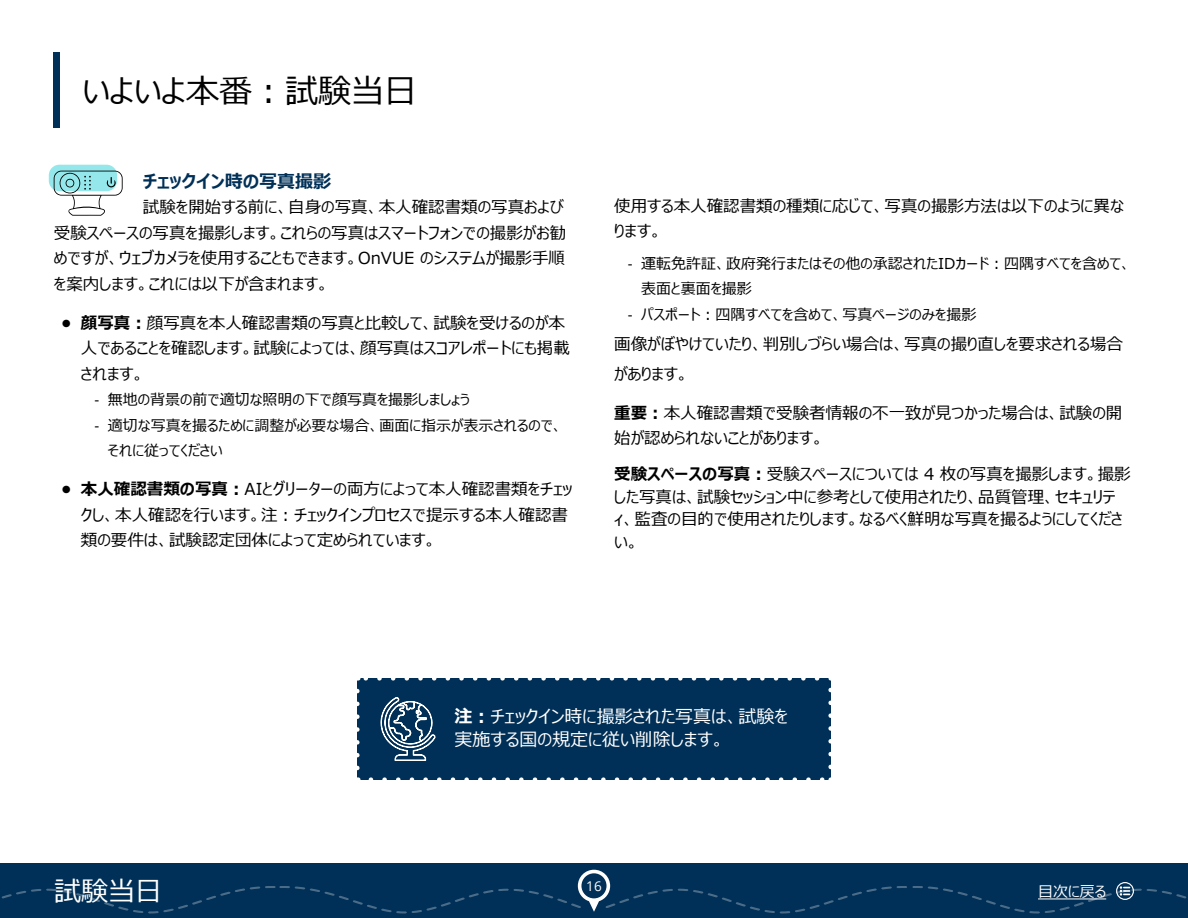
<style>
.page{position:relative;width:1188px;height:918px;background:#fff}
.page>*{position:absolute;margin:0;border:0;box-sizing:border-box;transform-origin:0 0}
.t1{font:33px "Meiryo UI";color:#000}
.t2{font:27px "Meiryo UI";color:#fff}
.t3{font:18px/22.5px "Meiryo UI";color:#fff}
.t4{font:700 18px "Meiryo UI";color:#003057}
.t5{font:16.5px/25.5px "Meiryo UI";color:#000}
.t6{font:15px/25.5px "Meiryo UI";color:#000}
.t7{font:15px "Meiryo UI";color:#fff}
.t8{font:13.5px "Open Sans";color:#fff}
.s1{font-weight:700}
.s2{font-family:"Open Sans"}
.s3{font-weight:700;font-style:italic}
</style>
<div class="page">
<div style="left:0;top:864px;width:1188px;height:54px;background:#003057"></div>
<div style="left:53px;top:52px;width:7px;height:76px;background:#003057"></div>
<svg style="left:49px;top:165px;width:68px;height:26px"></svg>
<svg style="left:54px;top:171px;width:69px;height:45px"></svg>
<div style="left:357px;top:678px;width:474px;height:102px;background:#003057"></div>
<svg style="left:371px;top:777px;width:453px;height:3px"></svg>
<svg style="left:364px;top:678px;width:453px;height:3px"></svg>
<svg style="left:357px;top:691px;width:3px;height:89px"></svg>
<svg style="left:828px;top:678px;width:3px;height:89px"></svg>
<svg style="left:381px;top:697px;width:55px;height:64px"></svg>
<svg style="left:1px;top:870px;width:1186px;height:43px"></svg>
<h1 class="t1" style="left:82px;top:68px;width:336px">いよいよ本番：試験当日</h1>
<p class="t4" style="left:143px;top:168px;width:190px">チェックイン時の写真撮影</p>
<p class="t5" style="left:54px;top:195px;width:514px;text-indent:89px">試験を開始する前に、自身の写真、本人確認書類の写真および受験スペースの写真を撮影します。これらの写真はスマートフォンでの撮影がお勧めですが、ウェブカメラを使用することもできます。OnVUE のシステムが撮影手順を案内します。これには以下が含まれます。</p>
<p class="t5" style="left:81px;top:311px;width:490px;text-indent:-20px"><span class="s1">• 顔写真：</span>顔写真を本人確認書類の写真と比較して、試験を受けるのが本人であることを確認します。試験によっては、顔写真はスコアレポートにも掲載されます。</p>
<p class="t6" style="left:94px;top:388px;width:377px"><span class="s2">-</span> 無地の背景の前で適切な照明の下で顔写真を撮影しましょう</p>
<p class="t6" style="left:108px;top:413px;width:456px;text-indent:-14px"><span class="s2">-</span> 適切な写真を撮るために調整が必要な場合、画面に指示が表示されるので、それに従ってください</p>
<p class="t5" style="left:81px;top:477px;width:493px;text-indent:-20px"><span class="s1">• 本人確認書類の写真：</span>AIとグリーターの両方によって本人確認書類をチェックし、本人確認を行います。注：チェックインプロセスで提示する本人確認書類の要件は、試験認定団体によって定められています。</p>
<p class="t5" style="left:614px;top:194px;width:511px">使用する本人確認書類の種類に応じて、写真の撮影方法は以下のように異なります。</p>
<p class="t6" style="left:641px;top:251px;width:491px;text-indent:-14px"><span class="s2">-</span> 運転免許証、政府発行またはその他の承認されたIDカード：四隅すべてを含めて、表面と裏面を撮影</p>
<p class="t6" style="left:628px;top:302px;width:350px"><span class="s2">-</span> パスポート：四隅すべてを含めて、写真ページのみを撮影</p>
<p class="t5" style="left:614px;top:330px;width:510px;line-height:30px">画像がぼやけていたり、判別しづらい場合は、写真の撮り直しを要求される場合があります。</p>
<p class="t5" style="left:614px;top:401px;width:510px"><span class="s3">重要：</span>本人確認書類で受験者情報の不一致が見つかった場合は、試験の開始が認められないことがあります。</p>
<p class="t5" style="left:614px;top:464px;width:518px;line-height:22.5px"><span class="s1">受験スペースの写真：</span>受験スペースについては 4 枚の写真を撮影します。撮影した写真は、試験セッション中に参考として使用されたり、品質管理、セキュリテ<br>ィ、監査の目的で使用されたりします。なるべく鮮明な写真を撮るようにしてください。</p>
<p class="t3" style="left:454px;top:707px;width:335px"><span class="s1">注：</span>チェックイン時に撮影された写真は、試験を実施する国の規定に従い削除します。</p>
<h2 class="t2" style="left:54px;top:873px;width:109px">試験当日</h2>
<p class="t8" style="left:586px;top:877px;width:17px">16</p>
<p class="t7" style="left:1038px;top:881px;width:70px">目次に戻る</p>
</div>
